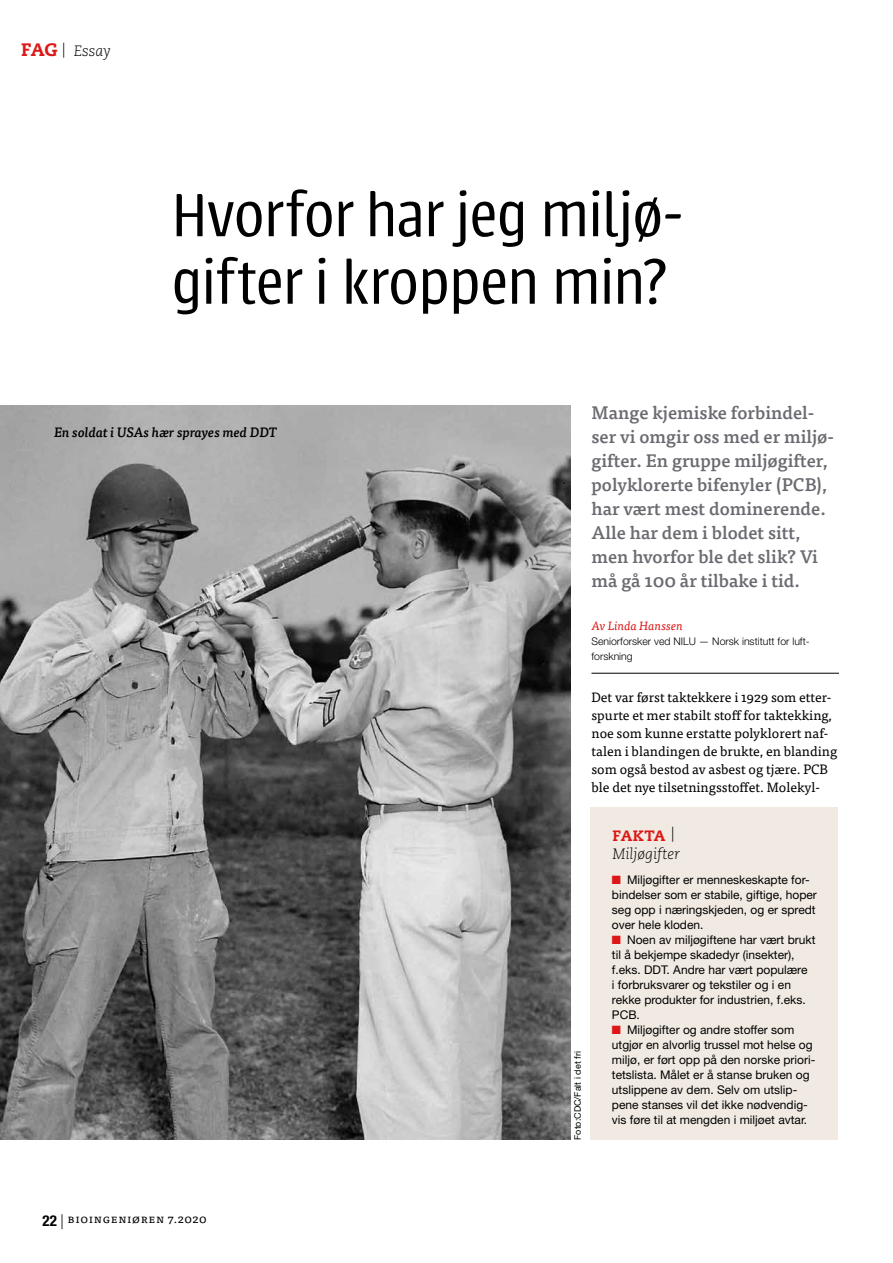
<style>
.page{position:relative;width:893px;height:1263px;background:#fff}
.page>*{position:absolute;margin:0;border:0;box-sizing:border-box;transform-origin:0 0}
.t1{font:300 67.5px/67.5px "Urbana";letter-spacing:-.015em;color:#000}
.t2{font:500 18px/24px "Tisa Pro";color:#6b6a71}
.t3{font:italic 300 15px/18px "Caecilia LT Std";color:#000}
.t4{font:13.5px/18px "Tisa Pro";color:#000}
.t5{font:italic 500 13.5px "Tisa Pro";color:#000}
.t6{font:12px/15px "Helvetica Neue LT Pro";color:#000}
.t7{font:12px "Tisa Pro";letter-spacing:.05em;color:#000}
.t8{font:italic 12px "Tisa Pro";color:#dc1715}
.t9{font:300 10.5px/15px "Helvetica Neue LT Pro";color:#000}
.t10{font:9px "Helvetica Neue LT Pro";color:#000}
.s1{font-weight:800;font-style:normal;font-size:18px;color:#dc1715}
.s2{font-family:"Helvetica Neue LT Pro";font-weight:700;font-stretch:condensed;font-size:15px}
.s3{font-family:"Helvetica Neue LT Pro";font-weight:300;font-size:15px}
.s4{font-weight:800;font-style:normal;color:#dc1715}
.s5{color:#dc1715}
</style>
<div class="page">
<hr style="left:591px;top:673px;width:248px;height:1px;background:#000">
<img style="left:0;top:406px;width:570px;height:734px">
<div style="left:591px;top:807px;width:247px;height:333px;background:#f0eae2"></div>
<p class="t3" style="left:21px;top:43px;width:91px"><span class="s1">FAG</span> | Essay</p>
<h1 class="t1" style="left:172px;top:182px;width:513px">Hvorfor har jeg miljø&shy;gifter i kroppen min?</h1>
<p class="t5" style="left:54px;top:422px;width:224px">En soldat i USAs hær sprayes med DDT</p>
<p class="t7" style="left:43px;top:1209px;width:166px"><span class="s2">22</span> <span class="s3">|</span> Bioingeniøren 7.2020</p>
<h2 class="t2" style="left:591px;top:400px;width:244px">Mange kjemiske forbindel&shy;ser vi omgir oss med er miljø&shy;gifter. En gruppe miljøgifter, polyklorerte bifenyler (PCB), har vært mest dominerende.<br>Alle har dem i blodet sitt, men hvorfor ble det slik? Vi må gå 100 år tilbake i tid.</h2>
<p class="t8" style="left:591px;top:617px;width:93px">Av Linda Hanssen</p>
<p class="t9" style="left:591px;top:634px;width:220px">Seniorforsker ved NILU — Norsk institutt for luft&shy;forskning</p>
<p class="t4" style="left:591px;top:687px;width:247px">Det var først taktekkere i 1929 som etter&shy;spurte et mer stabilt stoff for taktekking, noe som kunne erstatte polyklorert naf&shy;talen i blandingen de brukte, en blanding som også bestod av asbest og tjære. PCB ble det nye tilsetningsstoffet. Molekyl-</p>
<p class="t10" style="left:572px;top:1140px;width:90px;rotate:-90deg">Foto:CDC/Falt i det fri</p>
<p class="t3" style="left:612px;top:827px;width:69px"><span class="s4">FAKTA</span> |<br>Miljøgifter</p>
<p class="t6" style="left:612px;top:872px;width:206px"><span class="s5">■</span> Miljøgifter er menneskeskapte for&shy;bindelser som er stabile, giftige, hoper seg opp i næringskjeden, og er spredt over hele kloden.</p>
<p class="t6" style="left:612px;top:932px;width:205px"><span class="s5">■</span> Noen av miljøgiftene har vært brukt til å bekjempe skadedyr (insekter), f.eks. DDT. Andre har vært populære<br>i forbruksvarer og tekstiler og i en rekke produkter for industrien, f.eks.<br>PCB.</p>
<p class="t6" style="left:612px;top:1022px;width:205px"><span class="s5">■</span> Miljøgifter og andre stoffer som utgjør en alvorlig trussel mot helse og miljø, er ført opp på den norske priori&shy;tetslista. Målet er å stanse bruken og utslippene av dem. Selv om utslip&shy;pene stanses vil det ikke nødvendig&shy;vis føre til at mengden i miljøet avtar.</p>
</div>
